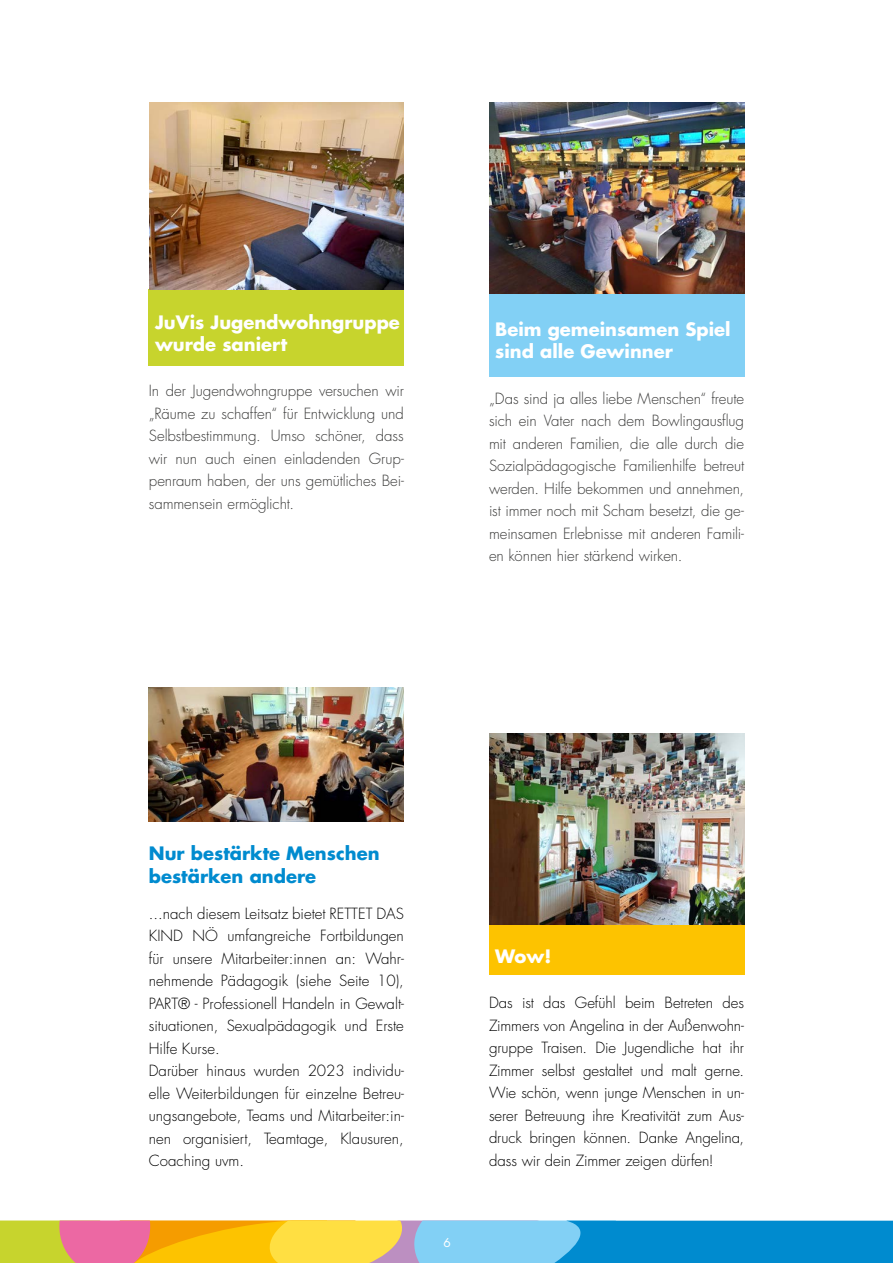
<style>
.page{position:relative;width:893px;height:1263px;background:#fff}
.page>*{position:absolute;margin:0;border:0;box-sizing:border-box;transform-origin:0 0}
.t1{font:700 18px/22.5px "Futura";color:#fff}
.t2{font:700 18px/22.5px "Futura";color:#008bcf}
.t3{font:300 15px/22.5px "Futura";color:#000;text-align:justify}
.t4{font:300 15px/22.5px "Futura";letter-spacing:-.01em;color:#3a3a39;text-align:justify}
.t5{font:12px "Futura";color:#fff}
</style>
<div class="page">
<svg style="left:0;top:1220px;width:893px;height:43px"></svg>
<div style="left:489px;top:924px;width:255px;height:50px;background:#fdc300"></div>
<img style="left:489px;top:733px;width:255px;height:191px">
<img style="left:149px;top:687px;width:255px;height:135px">
<img style="left:489px;top:102px;width:255px;height:191px">
<div style="left:489px;top:294px;width:255px;height:83px;background:#82d0f5"></div>
<div style="left:149px;top:289px;width:255px;height:76px;background:#c7d42d"></div>
<img style="left:149px;top:102px;width:255px;height:187px">
<p class="t1" style="left:155px;top:311px;width:246px">JuVis Jugendwohngruppe wurde saniert</p>
<p class="t4" style="left:149px;top:380px;width:257px">In der Jugendwohngruppe versuchen wir „Räume zu schaffen“ für Entwicklung und Selbstbestimmung. Umso schöner, dass wir nun auch einen einladenden Grup&shy;penraum haben, der uns gemütliches Bei&shy;sammensein ermöglicht.</p>
<p class="t1" style="left:495px;top:318px;width:237px">Beim gemeinsamen Spiel sind alle Gewinner</p>
<p class="t4" style="left:489px;top:387px;width:257px">„Das sind ja alles liebe Menschen“ freute sich ein Vater nach dem Bowlingausflug mit anderen Familien, die alle durch die Sozialpädagogische Familienhilfe betreut werden. Hilfe bekommen und annehmen, ist immer noch mit Scham besetzt, die ge&shy;meinsamen Erlebnisse mit anderen Famili&shy;en können hier stärkend wirken.</p>
<p class="t2" style="left:149px;top:842px;width:232px">Nur bestärkte Menschen bestärken andere</p>
<p class="t3" style="left:149px;top:902px;width:257px;text-align:left">...nach diesem Leitsatz bietet RETTET DAS KIND NÖ umfangreiche Fortbildungen für unsere Mitarbeiter:innen an: Wahr&shy;nehmende Pädagogik (siehe Seite 10), PART® - Professionell Handeln in Gewalt&shy;situationen, Sexualpädagogik und Erste Hilfe Kurse.<br>Darüber hinaus wurden 2023 individu&shy;elle Weiterbildungen für einzelne Betreu&shy;ungsangebote, Teams und Mitarbeiter:in&shy;nen organisiert, Teamtage, Klausuren, Coaching uvm.</p>
<p class="t5" style="left:443px;top:1235px;width:9px">6</p>
<p class="t1" style="left:495px;top:945px;width:58px">Wow!</p>
<p class="t3" style="left:489px;top:992px;width:257px">Das ist das Gefühl beim Betreten des Zimmers von Angelina in der Außenwohn&shy;gruppe Traisen. Die Jugendliche hat ihr Zimmer selbst gestaltet und malt gerne.<br>Wie schön, wenn junge Menschen in un&shy;serer Betreuung ihre Kreativität zum Aus&shy;druck bringen können. Danke Angelina, dass wir dein Zimmer zeigen dürfen!</p>
</div>
